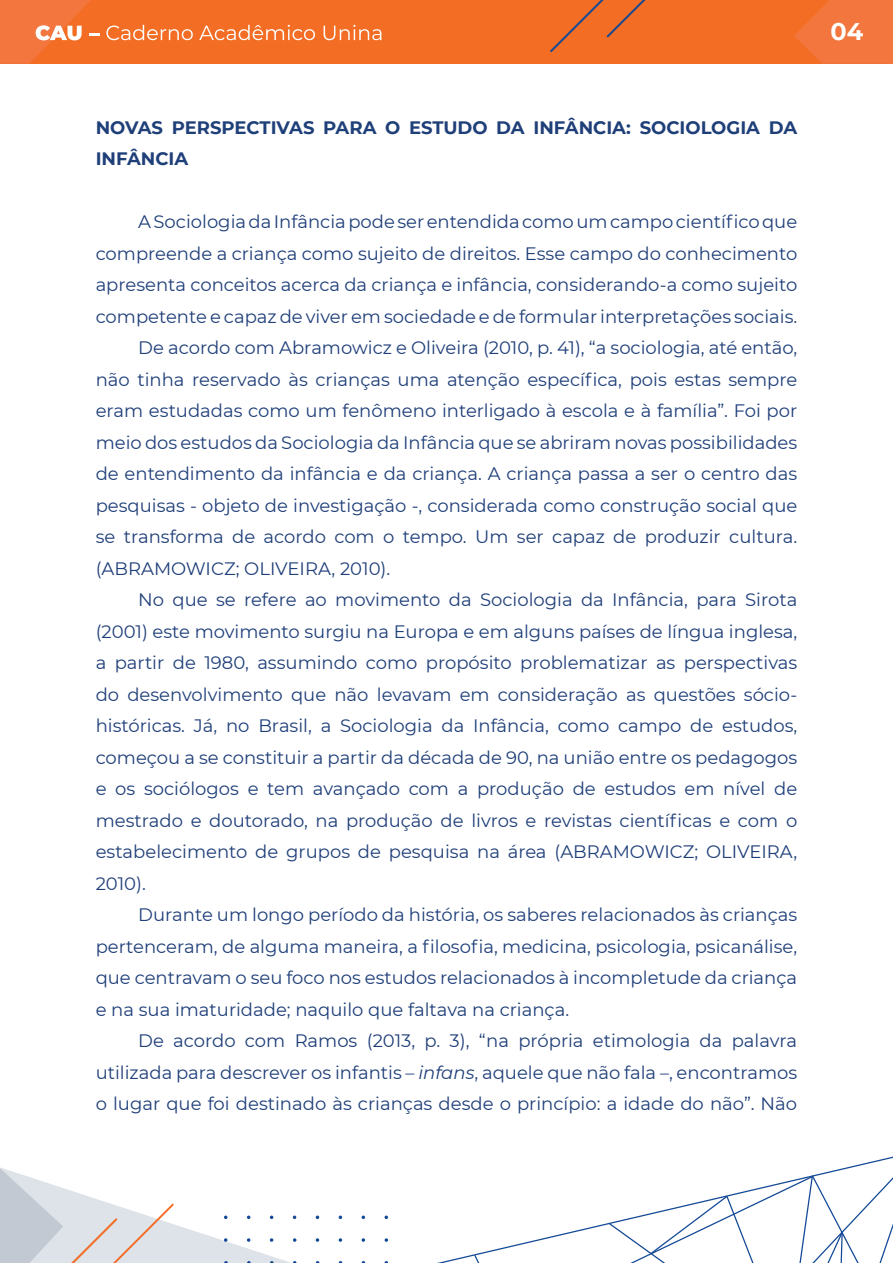
<style>
.page{position:relative;width:893px;height:1263px;background:#fff}
.page>*{position:absolute;margin:0;border:0;box-sizing:border-box;transform-origin:0 0}
.t1{font:700 24px "Montserrat";color:#fff}
.t2{font:18px "Montserrat";color:#1f3f79}
.t3{font:700 18px/31.5px "Montserrat";color:#1f3f79}
.s1{font-style:italic}
</style>
<div class="page">
<div style="left:0;top:0;width:893px;height:64px;background:#f36e24"></div>
<svg style="left:794px;top:0;width:99px;height:64px"></svg>
<svg style="left:0;top:0;width:99px;height:64px"></svg>
<svg style="left:106px;top:25px;width:87px;height:15px"></svg>
<svg style="left:199px;top:25px;width:116px;height:15px"></svg>
<svg style="left:324px;top:25px;width:57px;height:15px"></svg>
<svg style="left:550px;top:0;width:96px;height:52px"></svg>
<svg style="left:437px;top:1156px;width:456px;height:107px"></svg>
<svg style="left:474px;top:1255px;width:5px;height:8px"></svg>
<svg style="left:609px;top:1175px;width:284px;height:88px"></svg>
<svg style="left:316px;top:1215px;width:3px;height:4px"></svg>
<svg style="left:339px;top:1215px;width:3px;height:4px"></svg>
<svg style="left:362px;top:1215px;width:3px;height:4px"></svg>
<svg style="left:384px;top:1215px;width:4px;height:4px"></svg>
<svg style="left:316px;top:1238px;width:3px;height:4px"></svg>
<svg style="left:339px;top:1238px;width:3px;height:4px"></svg>
<svg style="left:362px;top:1238px;width:3px;height:4px"></svg>
<svg style="left:385px;top:1238px;width:3px;height:4px"></svg>
<svg style="left:0;top:1167px;width:296px;height:96px"></svg>
<p class="t3" style="left:96px;top:110px;width:703px">NOVAS PERSPECTIVAS PARA O ESTUDO DA INFÂNCIA: SOCIOLOGIA DA<br>INFÂNCIA</p>
<p class="t2" style="left:138px;top:209px;width:661px">A Sociologia da Infância pode ser entendida como um campo científico que</p>
<p class="t2" style="left:96px;top:241px;width:703px">compreende a criança como sujeito de direitos. Esse campo do conhecimento</p>
<p class="t2" style="left:96px;top:272px;width:703px">apresenta conceitos acerca da criança e infância, considerando-a como sujeito</p>
<p class="t2" style="left:96px;top:304px;width:703px">competente e capaz de viver em sociedade e de formular interpretações sociais.</p>
<p class="t2" style="left:138px;top:335px;width:661px">De acordo com Abramowicz e Oliveira (2010, p. 41), “a sociologia, até então,</p>
<p class="t2" style="left:96px;top:367px;width:703px">não tinha reservado às crianças uma atenção específica, pois estas sempre</p>
<p class="t2" style="left:96px;top:398px;width:703px">eram estudadas como um fenômeno interligado à escola e à família”. Foi por</p>
<p class="t2" style="left:96px;top:430px;width:703px">meio dos estudos da Sociologia da Infância que se abriram novas possibilidades</p>
<p class="t2" style="left:96px;top:461px;width:703px">de entendimento da infância e da criança. A criança passa a ser o centro das</p>
<p class="t2" style="left:96px;top:493px;width:703px">pesquisas - objeto de investigação -, considerada como construção social que</p>
<p class="t2" style="left:96px;top:524px;width:703px">se transforma de acordo com o tempo. Um ser capaz de produzir cultura.</p>
<p class="t2" style="left:96px;top:556px;width:296px">(ABRAMOWICZ; OLIVEIRA, 2010).</p>
<p class="t2" style="left:138px;top:587px;width:661px">No que se refere ao movimento da Sociologia da Infância, para Sirota</p>
<p class="t2" style="left:96px;top:619px;width:703px">(2001) este movimento surgiu na Europa e em alguns países de língua inglesa,</p>
<p class="t2" style="left:96px;top:650px;width:703px">a partir de 1980, assumindo como propósito problematizar as perspectivas</p>
<p class="t2" style="left:96px;top:682px;width:703px">do desenvolvimento que não levavam em consideração as questões sócio-</p>
<p class="t2" style="left:96px;top:713px;width:703px">históricas. Já, no Brasil, a Sociologia da Infância, como campo de estudos,</p>
<p class="t2" style="left:96px;top:745px;width:703px">começou a se constituir a partir da década de 90, na união entre os pedagogos</p>
<p class="t2" style="left:96px;top:776px;width:703px">e os sociólogos e tem avançado com a produção de estudos em nível de</p>
<p class="t2" style="left:96px;top:808px;width:703px">mestrado e doutorado, na produção de livros e revistas científicas e com o</p>
<p class="t2" style="left:96px;top:839px;width:703px">estabelecimento de grupos de pesquisa na área (ABRAMOWICZ; OLIVEIRA,</p>
<p class="t2" style="left:96px;top:871px;width:52px">2010).</p>
<p class="t2" style="left:138px;top:902px;width:661px">Durante um longo período da história, os saberes relacionados às crianças</p>
<p class="t2" style="left:96px;top:934px;width:703px">pertenceram, de alguma maneira, a filosofia, medicina, psicologia, psicanálise,</p>
<p class="t2" style="left:96px;top:965px;width:703px">que centravam o seu foco nos estudos relacionados à incompletude da criança</p>
<p class="t2" style="left:96px;top:997px;width:475px">e na sua imaturidade; naquilo que faltava na criança.</p>
<p class="t2" style="left:138px;top:1028px;width:660px">De acordo com Ramos (2013, p. 3), “na própria etimologia da palavra</p>
<p class="t2" style="left:96px;top:1060px;width:703px">utilizada para descrever os infantis – <span class="s1">infans</span>, aquele que não fala –, encontramos</p>
<p class="t2" style="left:96px;top:1091px;width:703px">o lugar que foi destinado às crianças desde o princípio: a idade do não”. Não</p>
<h1 class="t1" style="left:830px;top:14px;width:34px">04</h1>
</div>
